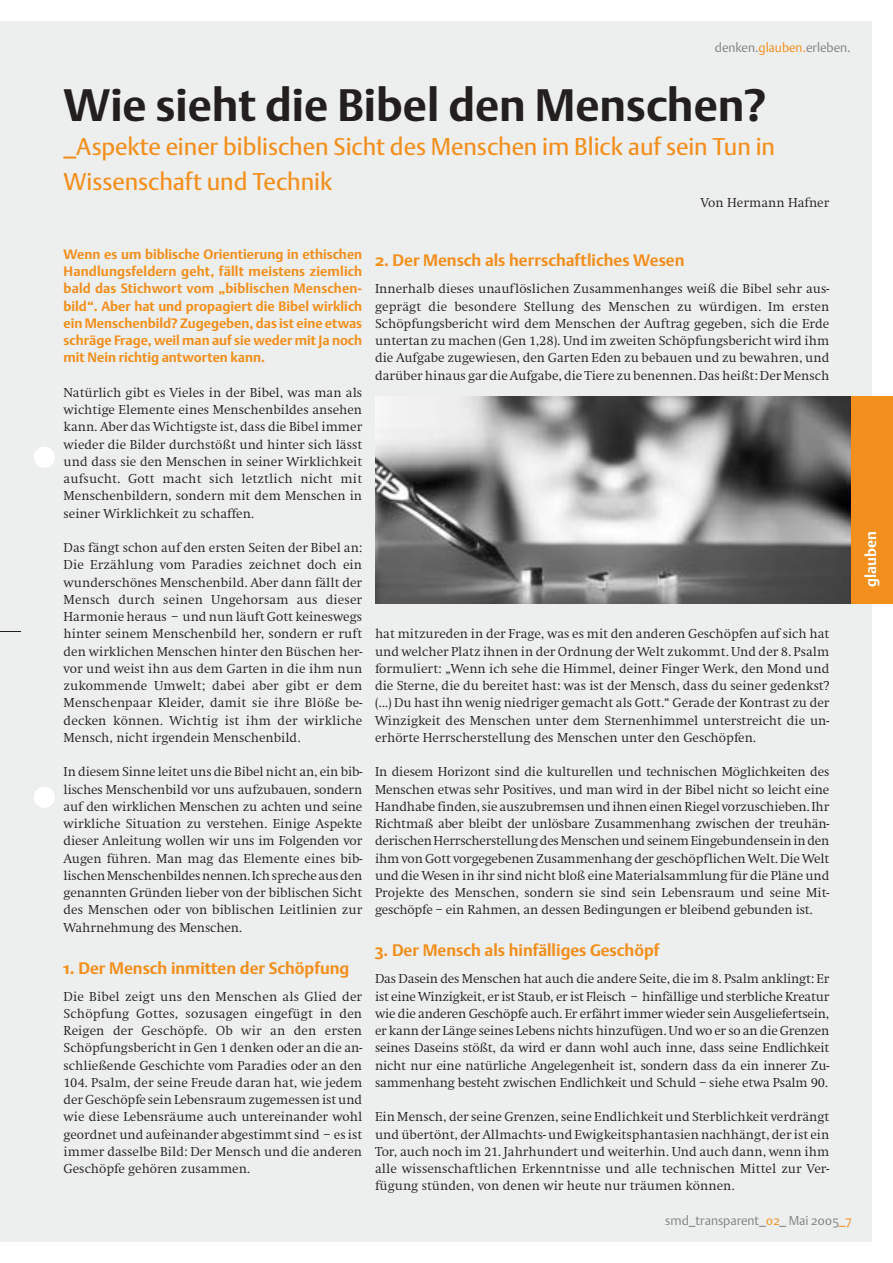
<style>
.page{position:relative;width:893px;height:1263px;background:#fff}
.page>*{position:absolute;margin:0;border:0;box-sizing:border-box;transform-origin:0 0}
.t1{font:700 45px "DTL Argo ST";color:#231f1f}
.t2{font:24px/34.5px "DTL Argo ST";color:#f38f1c}
.t3{font:700 16.5px "DTL Argo ST";color:#f38f1c}
.t4{font:700 15px "DTL Argo ST";color:#fff}
.t5{font:300 13.5px/17.2px "Swift EF";color:#231f1f;text-align:justify}
.t6{font:700 13.5px/17.2px "DTL Argo ST";color:#f38f1c;text-align:justify}
.t7{font:300 12.75px "DTL Argo ST";color:#808284}
.s1{color:#f38f1c}
</style>
<div class="page">
<div style="left:0;top:21px;width:871px;height:1221px;background:#edeeee"></div>
<div style="left:34px;top:447px;width:21px;height:21px;background:#fff;border-radius:50%"></div>
<div style="left:34px;top:787px;width:21px;height:21px;background:#fff;border-radius:50%"></div>
<svg style="left:0;top:631px;width:21px;height:1px"></svg>
<div style="left:850px;top:397px;width:42px;height:207px;background:#f38f1c"></div>
<img style="left:375px;top:397px;width:475px;height:207px">
<p class="t7" style="left:714px;top:42px;width:137px">denken.<span class="s1">glauben.</span>erleben.</p>
<h1 class="t1" style="left:64px;top:86px;width:704px">Wie sieht die Bibel den Menschen?</h1>
<h2 class="t2" style="left:64px;top:132px;width:713px">_Aspekte einer biblischen Sicht des Menschen im Blick auf sein Tun in<br>Wissenschaft und Technik</h2>
<p class="t5" style="left:701px;top:195px;width:130px">Von Hermann Hafner</p>
<p class="t6" style="left:64px;top:247px;width:300px">Wenn es um biblische Orientierung in ethischen Handlungsfeldern geht, fällt meistens ziemlich bald das Stichwort vom „biblischen Menschen&shy;bild“. Aber hat und propagiert die Bibel wirklich ein Menschenbild? Zugegeben, das ist eine etwas schräge Frage, weil man auf sie weder mit Ja noch mit Nein richtig antworten kann.</p>
<p class="t5" style="left:64px;top:385px;width:300px">Natürlich gibt es Vieles in der Bibel, was man als wichtige Elemente eines Menschenbildes ansehen kann. Aber das Wichtigste ist, dass die Bibel immer wieder die Bilder durchstößt und hinter sich lässt und dass sie den Menschen in seiner Wirklichkeit aufsucht. Gott macht sich letztlich nicht mit Menschenbildern, sondern mit dem Menschen in seiner Wirklichkeit zu schaffen.</p>
<p class="t5" style="left:64px;top:540px;width:300px">Das fängt schon auf den ersten Seiten der Bibel an:<br>Die Erzählung vom Paradies zeichnet doch ein wunderschönes Menschenbild. Aber dann fällt der Mensch durch seinen Ungehorsam aus dieser Harmonie heraus – und nun läuft Gott keineswegs hinter seinem Menschenbild her, sondern er ruft den wirklichen Menschen hinter den Büschen her&shy;vor und weist ihn aus dem Garten in die ihm nun zukommende Umwelt; dabei aber gibt er dem Menschenpaar Kleider, damit sie ihre Blöße be&shy;decken können. Wichtig ist ihm der wirkliche Mensch, nicht irgendein Menschenbild.</p>
<p class="t5" style="left:64px;top:765px;width:300px">In diesem Sinne leitet uns die Bibel nicht an, ein bib&shy;lisches Menschenbild vor uns aufzubauen, sondern auf den wirklichen Menschen zu achten und seine wirkliche Situation zu verstehen. Einige Aspekte dieser Anleitung wollen wir uns im Folgenden vor Augen führen. Man mag das Elemente eines bib&shy;lischen Menschenbildes nennen. Ich spreche aus den genannten Gründen lieber von der biblischen Sicht des Menschen oder von biblischen Leitlinien zur Wahrnehmung des Menschen.</p>
<p class="t3" style="left:64px;top:961px;width:287px">1. Der Mensch inmitten der Schöpfung</p>
<p class="t5" style="left:64px;top:989px;width:300px">Die Bibel zeigt uns den Menschen als Glied der Schöpfung Gottes, sozusagen eingefügt in den Reigen der Geschöpfe. Ob wir an den ersten Schöpfungsbericht in Gen 1 denken oder an die an&shy;schließende Geschichte vom Paradies oder an den 104. Psalm, der seine Freude daran hat, wie jedem der Geschöpfe sein Lebensraum zugemessen ist und wie diese Lebensräume auch untereinander wohl geordnet und aufeinander abgestimmt sind – es ist immer dasselbe Bild: Der Mensch und die anderen Geschöpfe gehören zusammen.</p>
<p class="t3" style="left:375px;top:254px;width:311px">2. Der Mensch als herrschaftliches Wesen</p>
<p class="t5" style="left:375px;top:282px;width:456px">Innerhalb dieses unauflöslichen Zusammenhanges weiß die Bibel sehr aus&shy;geprägt die besondere Stellung des Menschen zu würdigen. Im ersten Schöpfungsbericht wird dem Menschen der Auftrag gegeben, sich die Erde untertan zu machen (Gen 1,28). Und im zweiten Schöpfungsbericht wird ihm die Aufgabe zugewiesen, den Garten Eden zu bebauen und zu bewahren, und darüber hinaus gar die Aufgabe, die Tiere zu benennen. Das heißt: Der Mensch</p>
<p class="t5" style="left:375px;top:627px;width:456px">hat mitzureden in der Frage, was es mit den anderen Geschöpfen auf sich hat und welcher Platz ihnen in der Ordnung der Welt zukommt. Und der 8. Psalm formuliert: „Wenn ich sehe die Himmel, deiner Finger Werk, den Mond und die Sterne, die du bereitet hast: was ist der Mensch, dass du seiner gedenkst? (...) Du hast ihn wenig niedriger gemacht als Gott.“ Gerade der Kontrast zu der Winzigkeit des Menschen unter dem Sternenhimmel unterstreicht die un&shy;erhörte Herrscherstellung des Menschen unter den Geschöpfen.</p>
<p class="t5" style="left:375px;top:765px;width:456px">In diesem Horizont sind die kulturellen und technischen Möglichkeiten des Menschen etwas sehr Positives, und man wird in der Bibel nicht so leicht eine Handhabe finden, sie auszubremsen und ihnen einen Riegel vorzuschieben. Ihr Richtmaß aber bleibt der unlösbare Zusammenhang zwischen der treuhän&shy;derischen Herrscherstellung des Menschen und seinem Eingebundensein in den ihm von Gott vorgegebenen Zusammenhang der geschöpflichen Welt. Die Welt und die Wesen in ihr sind nicht bloß eine Materialsammlung für die Pläne und Projekte des Menschen, sondern sie sind sein Lebensraum und seine Mit&shy;geschöpfe – ein Rahmen, an dessen Bedingungen er bleibend gebunden ist.</p>
<p class="t3" style="left:375px;top:944px;width:286px">3. Der Mensch als hinfälliges Geschöpf</p>
<p class="t5" style="left:375px;top:972px;width:456px">Das Dasein des Menschen hat auch die andere Seite, die im 8. Psalm anklingt: Er ist eine Winzigkeit, er ist Staub, er ist Fleisch – hinfällige und sterbliche Kreatur wie die anderen Geschöpfe auch. Er erfährt immer wieder sein Ausgeliefertsein, er kann der Länge seines Lebens nichts hinzufügen. Und wo er so an die Grenzen seines Daseins stößt, da wird er dann wohl auch inne, dass seine Endlichkeit nicht nur eine natürliche Angelegenheit ist, sondern dass da ein innerer Zu&shy;sammenhang besteht zwischen Endlichkeit und Schuld – siehe etwa Psalm 90.</p>
<p class="t5" style="left:375px;top:1110px;width:456px">Ein Mensch, der seine Grenzen, seine Endlichkeit und Sterblichkeit verdrängt und übertönt, der Allmachts- und Ewigkeitsphantasien nachhängt, der ist ein Tor, auch noch im 21. Jahrhundert und weiterhin. Und auch dann, wenn ihm alle wissenschaftlichen Erkenntnisse und alle technischen Mittel zur Ver&shy;fügung stünden, von denen wir heute nur träumen können.</p>
<p class="t7" style="left:665px;top:1215px;width:188px">smd_transparent_<span class="s1">02</span>_ Mai 2005<span class="s1">_7</span></p>
<p class="t4" style="left:864px;top:587px;width:57px;rotate:-90deg">glauben</p>
</div>
